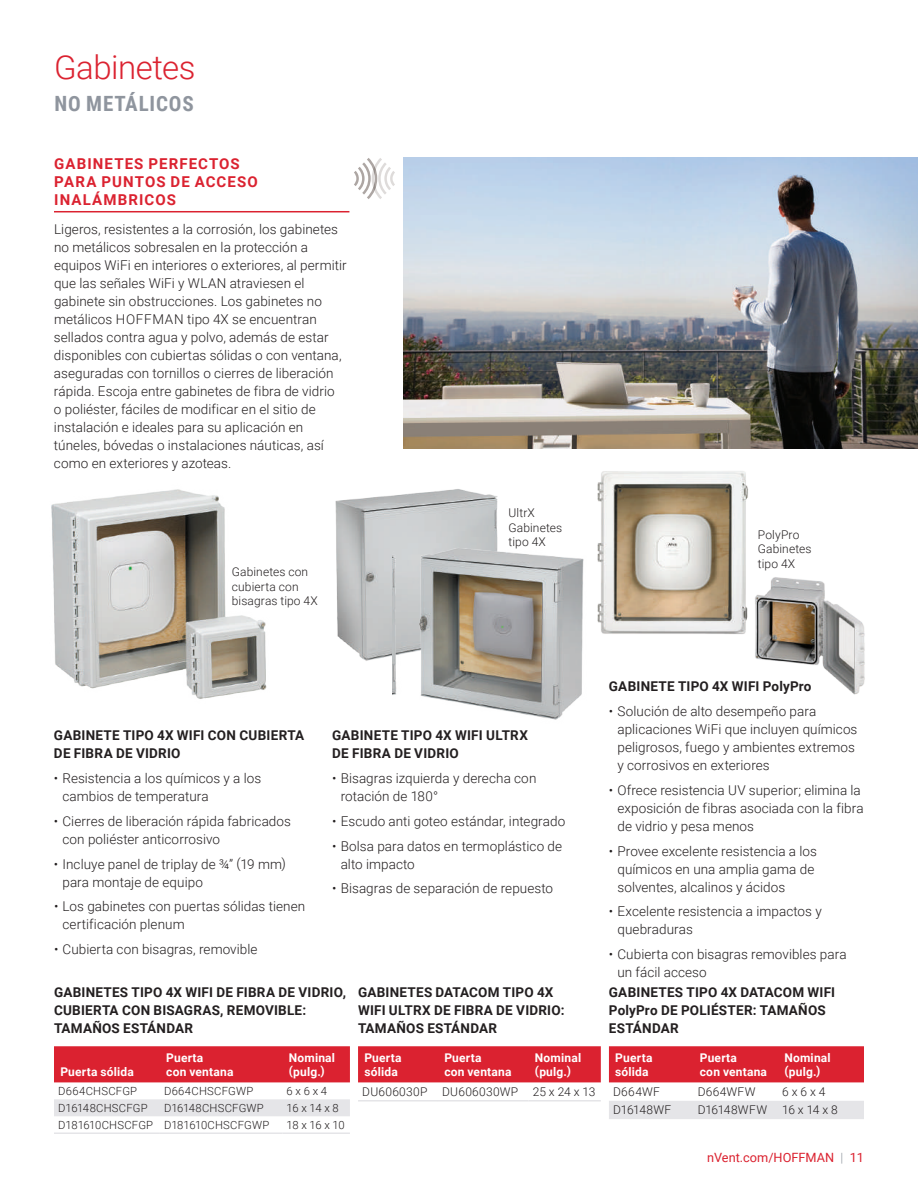
<style>
.page{position:relative;width:918px;height:1188px;background:#fff}
.page>*{position:absolute;margin:0;border:0;box-sizing:border-box;transform-origin:0 0}
.t1{font:300 33px "Roboto";letter-spacing:-.015em;color:#db2230}
.t2{font:700 21px "Roboto Condensed";letter-spacing:.04em;color:#8f959e}
.t3{font:700 15px/18px "Roboto";letter-spacing:.07em;color:#db2230}
.t4{font:300 13.5px/18px "Roboto";letter-spacing:.005em;color:#231f20}
.t5{font:700 13.5px/18px "Roboto";letter-spacing:.015em;color:#231f20}
.t6{font:12.75px "Roboto";color:#db2230}
.t7{font:300 12px/14.4px "Roboto";letter-spacing:.01em;color:#231f20}
.t8{font:700 12px/14.4px "Roboto";letter-spacing:.02em;color:#fff}
.t9{font:300 12px "Roboto";letter-spacing:-.01em;color:#231f20}
.t10{font:300 11.25px "Roboto";letter-spacing:.02em;color:#231f20}
.s1{font-weight:300;color:#8f959e}
</style>
<div class="page">
<hr style="left:54px;top:211px;width:295px;height:1px;background:#db2230">
<img style="left:51px;top:489px;width:216px;height:210px">
<img style="left:597px;top:471px;width:151px;height:163px">
<img style="left:755px;top:577px;width:110px;height:118px">
<img style="left:335px;top:489px;width:163px;height:172px">
<img style="left:392px;top:540px;width:192px;height:180px">
<img style="left:403px;top:158px;width:515px;height:290px">
<svg style="left:354px;top:158px;width:41px;height:41px"></svg>
<div style="left:54px;top:1046px;width:296px;height:36px;background:#db2230"></div>
<div style="left:54px;top:1099px;width:296px;height:17px;background:#e5e5e8"></div>
<hr style="left:54px;top:1132px;width:106px;height:2px;background:#e5e5e8">
<hr style="left:160px;top:1132px;width:122px;height:2px;background:#e5e5e8">
<hr style="left:282px;top:1132px;width:68px;height:2px;background:#e5e5e8">
<div style="left:609px;top:1046px;width:255px;height:36px;background:#db2230"></div>
<div style="left:609px;top:1101px;width:255px;height:18px;background:#e5e5e8"></div>
<div style="left:358px;top:1046px;width:243px;height:36px;background:#db2230"></div>
<hr style="left:358px;top:1100px;width:80px;height:2px;background:#e5e5e8">
<hr style="left:438px;top:1100px;width:91px;height:2px;background:#e5e5e8">
<hr style="left:529px;top:1100px;width:72px;height:2px;background:#e5e5e8">
<h1 class="t1" style="left:54px;top:44px;width:143px">Gabinetes</h1>
<h2 class="t2" style="left:54px;top:89px;width:141px">NO METÁLICOS</h2>
<p class="t3" style="left:54px;top:154px;width:205px">GABINETES PERFECTOS<br>PARA PUNTOS DE ACCESO<br>INALÁMBRICOS</p>
<p class="t4" style="left:54px;top:219px;width:294px">Ligeros, resistentes a la corrosión, los gabinetes no metálicos sobresalen en la protección a equipos WiFi en interiores o exteriores, al permitir que las señales WiFi y WLAN atraviesen el gabinete sin obstrucciones. Los gabinetes no metálicos HOFFMAN tipo 4X se encuentran sellados contra agua y polvo, además de estar disponibles con cubiertas sólidas o con ventana, aseguradas con tornillos o cierres de liberación rápida. Escoja entre gabinetes de fibra de vidrio<br>o poliéster, fáciles de modificar en el sitio de instalación e ideales para su aplicación en túneles, bóvedas o instalaciones náuticas, así como en exteriores y azoteas.</p>
<p class="t7" style="left:232px;top:564px;width:87px">Gabinetes con cubierta con bisagras tipo 4X</p>
<p class="t7" style="left:509px;top:505px;width:55px">UltrX<br>Gabinetes tipo 4X</p>
<p class="t7" style="left:758px;top:527px;width:55px">PolyPro<br>Gabinetes tipo 4X</p>
<p class="t5" style="left:54px;top:726px;width:252px">GABINETE TIPO 4X WIFI CON CUBIERTA<br>DE FIBRA DE VIDRIO</p>
<p class="t4" style="left:63px;top:769px;width:200px;text-indent:-9px">• Resistencia a los químicos y a los cambios de temperatura</p>
<p class="t4" style="left:63px;top:812px;width:230px;text-indent:-9px">• Cierres de liberación rápida fabricados con poliéster anticorrosivo</p>
<p class="t4" style="left:63px;top:854px;width:225px;text-indent:-9px">• Incluye panel de triplay de ¾” (19 mm) para montaje de equipo</p>
<p class="t4" style="left:63px;top:897px;width:244px;text-indent:-9px">• Los gabinetes con puertas sólidas tienen certificación plenum</p>
<p class="t4" style="left:54px;top:940px;width:205px">• Cubierta con bisagras, removible</p>
<p class="t5" style="left:332px;top:726px;width:197px">GABINETE TIPO 4X WIFI ULTRX<br>DE FIBRA DE VIDRIO</p>
<p class="t4" style="left:341px;top:769px;width:197px;text-indent:-9px">• Bisagras izquierda y derecha con rotación de 180°</p>
<p class="t4" style="left:332px;top:812px;width:235px">• Escudo anti goteo estándar, integrado</p>
<p class="t4" style="left:341px;top:836px;width:223px;text-indent:-9px">• Bolsa para datos en termoplástico de alto impacto</p>
<p class="t4" style="left:332px;top:879px;width:222px">• Bisagras de separación de repuesto</p>
<p class="t5" style="left:54px;top:983px;width:294px">GABINETES TIPO 4X WIFI DE FIBRA DE VIDRIO,<br>CUBIERTA CON BISAGRAS, REMOVIBLE:<br>TAMAÑOS ESTÁNDAR</p>
<p class="t8" style="left:60px;top:1064px;width:75px">Puerta sólida</p>
<p class="t8" style="left:166px;top:1050px;width:69px">Puerta<br>con ventana</p>
<p class="t8" style="left:289px;top:1050px;width:48px">Nominal (pulg.)</p>
<p class="t10" style="left:58px;top:1083px;width:80px">D664CHSCFGP</p>
<p class="t10" style="left:164px;top:1083px;width:91px">D664CHSCFGWP</p>
<p class="t10" style="left:287px;top:1083px;width:42px">6 x 6 x 4</p>
<p class="t10" style="left:58px;top:1100px;width:91px">D16148CHSCFGP</p>
<p class="t10" style="left:164px;top:1100px;width:101px">D16148CHSCFGWP</p>
<p class="t10" style="left:287px;top:1100px;width:54px">16 x 14 x 8</p>
<p class="t10" style="left:58px;top:1117px;width:213px">D181610CHSCFGP D181610CHSCFGWP</p>
<p class="t10" style="left:287px;top:1117px;width:60px">18 x 16 x 10</p>
<p class="t5" style="left:358px;top:983px;width:208px">GABINETES DATACOM TIPO 4X<br>WIFI ULTRX DE FIBRA DE VIDRIO:<br>TAMAÑOS ESTÁNDAR</p>
<p class="t8" style="left:364px;top:1050px;width:39px">Puerta sólida</p>
<p class="t8" style="left:444px;top:1050px;width:69px">Puerta<br>con ventana</p>
<p class="t8" style="left:535px;top:1050px;width:48px">Nominal (pulg.)</p>
<p class="t7" style="left:362px;top:1084px;width:235px">DU606030P DU606030WP 25 x 24 x 13</p>
<p class="t5" style="left:609px;top:677px;width:204px">GABINETE TIPO 4X WIFI PolyPro</p>
<p class="t4" style="left:617px;top:702px;width:242px;text-indent:-9px">• Solución de alto desempeño para aplicaciones WiFi que incluyen químicos peligrosos, fuego y ambientes extremos y corrosivos en exteriores</p>
<p class="t4" style="left:617px;top:781px;width:248px;text-indent:-9px">• Ofrece resistencia UV superior; elimina la exposición de fibras asociada con la fibra de vidrio y pesa menos</p>
<p class="t4" style="left:617px;top:841px;width:201px;text-indent:-9px">• Provee excelente resistencia a los químicos en una amplia gama de solventes, alcalinos y ácidos</p>
<p class="t4" style="left:617px;top:902px;width:206px;text-indent:-9px">• Excelente resistencia a impactos y quebraduras</p>
<p class="t4" style="left:617px;top:945px;width:231px;text-indent:-9px">• Cubierta con bisagras removibles para un fácil acceso</p>
<p class="t5" style="left:609px;top:983px;width:228px">GABINETES TIPO 4X DATACOM WIFI<br>PolyPro DE POLIÉSTER: TAMAÑOS<br>ESTÁNDAR</p>
<p class="t8" style="left:615px;top:1050px;width:39px">Puerta sólida</p>
<p class="t8" style="left:700px;top:1050px;width:69px">Puerta<br>con ventana</p>
<p class="t8" style="left:784px;top:1050px;width:48px">Nominal (pulg.)</p>
<p class="t7" style="left:613px;top:1084px;width:48px">D664WF</p>
<p class="t7" style="left:698px;top:1084px;width:59px">D664WFW</p>
<p class="t7" style="left:782px;top:1084px;width:45px">6 x 6 x 4</p>
<p class="t9" style="left:613px;top:1102px;width:60px">D16148WF</p>
<p class="t7" style="left:698px;top:1103px;width:71px">D16148WFW</p>
<p class="t7" style="left:782px;top:1103px;width:57px">16 x 14 x 8</p>
<p class="t6" style="left:707px;top:1148px;width:158px">nVent.com/HOFFMAN <span class="s1">|</span> 11</p>
</div>
